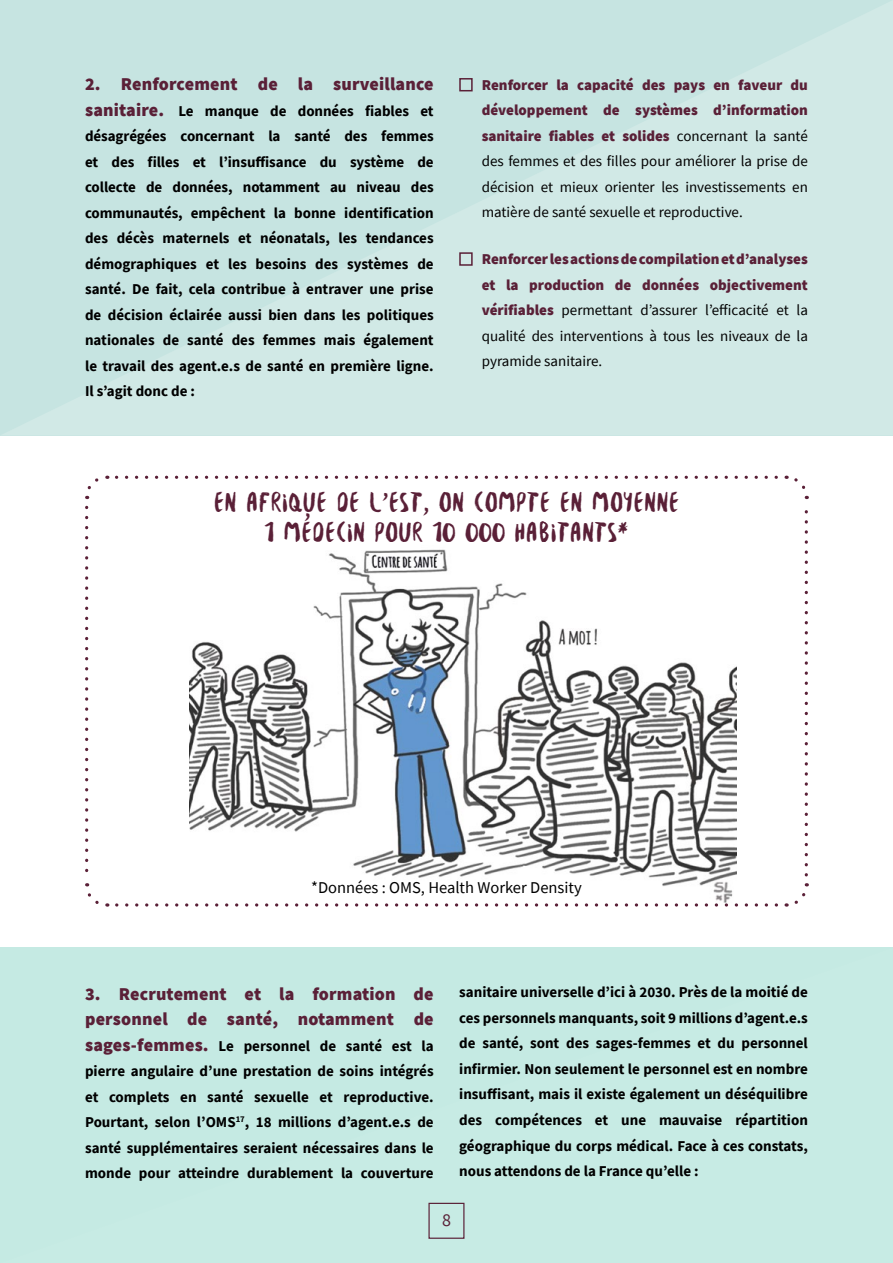
<style>
.page{position:relative;width:893px;height:1263px;background:#fff}
.page>*{position:absolute;margin:0;border:0;box-sizing:border-box;transform-origin:0 0}
.t1{font:30px/30px "Besom";color:#5a2037;text-align:center}
.t2{font:900 18px/25.5px "Source Sans Pro";letter-spacing:.01em;color:#5a2037}
.t3{font:18px "Source Sans Pro";color:#5a2037}
.t4{font:16.5px "Source Sans Pro";color:#000}
.t5{font:700 15px/25.5px "Source Sans Pro";color:#000;text-align:justify}
.t6{font:15px/25.5px "Source Sans Pro";color:#000;text-align:justify}
.s1{font-weight:900;font-size:18px;color:#5a2037}
.s2{font-weight:900;color:#5a2037}
</style>
<div class="page">
<div style="left:0;top:947px;width:893px;height:316px;background:#c5eae3"></div>
<div style="left:0;top:0;width:893px;height:435px;background:#cae6e3"></div>
<div style="left:459px;top:78px;width:14px;height:13px;border:2px solid #5a2037"></div>
<div style="left:459px;top:252px;width:14px;height:14px;border:2px solid #5a2037"></div>
<img style="left:190px;top:549px;width:546px;height:334px">
<svg style="left:85px;top:478px;width:14px;height:21px"></svg>
<svg style="left:85px;top:507px;width:23px;height:400px"></svg>
<svg style="left:117px;top:883px;width:692px;height:24px"></svg>
<svg style="left:786px;top:475px;width:22px;height:400px"></svg>
<svg style="left:107px;top:476px;width:669px;height:3px"></svg>
<div style="left:428px;top:1203px;width:36px;height:36px;border:1px solid #5a2037"></div>
<p class="t2" style="left:85px;top:71px;width:350px">2. Renforcement de la surveillance</p>
<p class="t5" style="left:85px;top:98px;width:350px"><span class="s1">sanitaire.</span> Le manque de données fiables et désagrégées concernant la santé des femmes et des filles et l’insuffisance du système de collecte de données, notamment au niveau des communautés, empêchent la bonne identification des décès maternels et néonatals, les tendances démographiques et les besoins des systèmes de santé. De fait, cela contribue à entraver une prise de décision éclairée aussi bien dans les politiques nationales de santé des femmes mais également le travail des agent.e.s de santé en première ligne.<br>Il s’agit donc de :</p>
<p class="t6" style="left:482px;top:72px;width:328px"><span class="s2">Renforcer la capacité des pays en faveur du développement de systèmes d’information sanitaire fiables et solides</span> concernant la santé des femmes et des filles pour améliorer la prise de décision et mieux orienter les investissements en matière de santé sexuelle et reproductive.</p>
<p class="t6" style="left:482px;top:246px;width:328px"><span class="s2">Renforcer les actions de compilation et d’analyses et la production de données objectivement vérifiables</span> permettant d’assurer l’efficacité et la qualité des interventions à tous les niveaux de la pyramide sanitaire.</p>
<p class="t1" style="left:214px;top:486px;width:467px">EN AFRIQUE DE L’EST, ON COMPTE EN MOYENNE<br>1 MÉDECIN POUR 10 000 HABITANTS*</p>
<p class="t4" style="left:311px;top:876px;width:272px">*Données : OMS, Health Worker Density</p>
<p class="t2" style="left:85px;top:981px;width:350px">3. Recrutement et la formation de personnel de santé, notamment de</p>
<p class="t5" style="left:85px;top:1033px;width:350px"><span class="s1">sages-femmes.</span> Le personnel de santé est la pierre angulaire d’une prestation de soins intégrés et complets en santé sexuelle et reproductive.<br>Pourtant, selon l’OMS<sup>17</sup>, 18 millions d’agent.e.s de santé supplémentaires seraient nécessaires dans le monde pour atteindre durablement la couverture</p>
<p class="t5" style="left:459px;top:979px;width:350px">sanitaire universelle d’ici à 2030. Près de la moitié de ces personnels manquants, soit 9 millions d’agent.e.s de santé, sont des sages-femmes et du personnel infirmier. Non seulement le personnel est en nombre insuffisant, mais il existe également un déséquilibre des compétences et une mauvaise répartition géographique du corps médical. Face à ces constats, nous attendons de la France qu’elle :</p>
<p class="t3" style="left:442px;top:1209px;width:10px">8</p>
</div>
